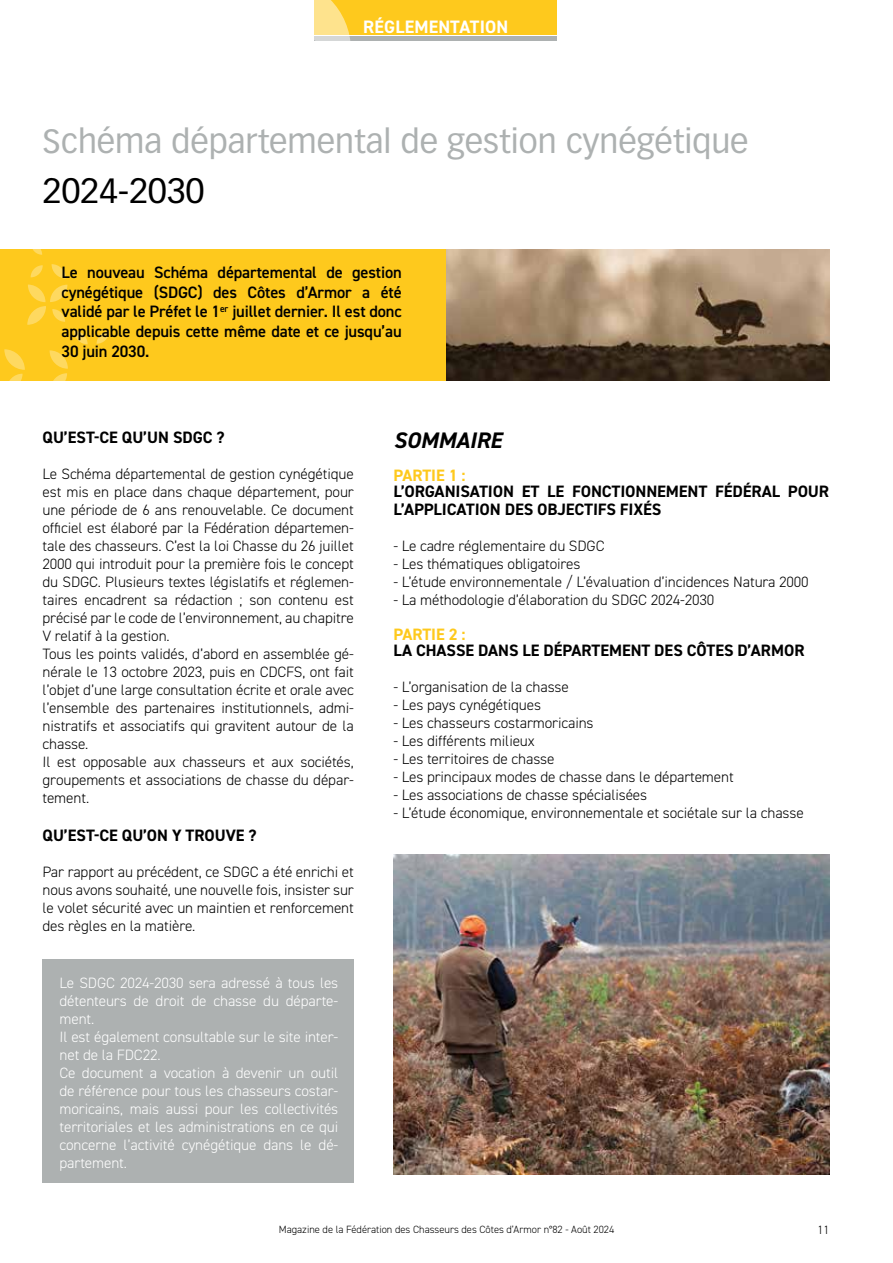
<style>
.page{position:relative;width:893px;height:1263px;background:#fff}
.page>*{position:absolute;margin:0;border:0;box-sizing:border-box;transform-origin:0 0}
.t1{font:34.5px "Vectora LT Pro";letter-spacing:-.01em;color:#000}
.t2{font:33px "Vectora LT Pro";color:#adb1b1}
.t3{font:italic 700 22.5px "DIN2014";color:#000}
.t4{font:700 18px "DIN2014";letter-spacing:.01em;color:#fff}
.t5{font:600 16.5px/19.8px "DIN2014";letter-spacing:-.01em;color:#000;text-align:justify}
.t6{font:700 16.5px/18px "DIN2014";color:#000}
.t7{font:700 16.5px "DIN2014";color:#fec91d}
.t8{font:300 15px/18px "DIN2014";letter-spacing:-.005em;color:#000}
.t9{font:300 15px/18px "DIN2014";color:#fff}
.t10{font:300 12px "DIN2014";color:#000}
.t11{font:300 10.5px "DIN2014";color:#000}
</style>
<div class="page">
<div style="left:315px;top:0;width:242px;height:34px;background:#fec91d"></div>
<hr style="left:315px;top:37px;width:242px;height:4px;background:#adb1b1">
<svg style="left:314px;top:0;width:37px;height:41px"></svg>
<div style="left:0;top:249px;width:446px;height:132px;background:#fec91d"></div>
<svg style="left:32px;top:249px;width:10px;height:6px"></svg>
<svg style="left:97px;top:331px;width:12px;height:13px"></svg>
<svg style="left:52px;top:264px;width:14px;height:14px"></svg>
<svg style="left:31px;top:265px;width:12px;height:12px"></svg>
<svg style="left:27px;top:285px;width:40px;height:40px"></svg>
<svg style="left:4px;top:331px;width:84px;height:50px"></svg>
<img style="left:446px;top:249px;width:383px;height:132px">
<div style="left:43px;top:959px;width:311px;height:224px;background:#adb1b1"></div>
<img style="left:393px;top:855px;width:436px;height:319px">
<p class="t4" style="left:363px;top:15px;width:147px">RÉGLEMENTATION</p>
<h2 class="t2" style="left:43px;top:122px;width:708px">Schéma départemental de gestion cynégétique</h2>
<h1 class="t1" style="left:43px;top:170px;width:164px">2024-2030</h1>
<p class="t5" style="left:62px;top:262px;width:342px">Le nouveau Schéma départemental de gestion cynégétique (SDGC) des Côtes d’Armor a été validé par le Préfet le 1<sup>er</sup> juillet dernier. Il est donc applicable depuis cette même date et ce jusqu’au 30 juin 2030.</p>
<p class="t6" style="left:43px;top:428px;width:184px">QU’EST-CE QU’UN SDGC ?</p>
<p class="t8" style="left:43px;top:465px;width:313px">Le Schéma départemental de gestion cynégétique est mis en place dans chaque département, pour une période de 6 ans renouvelable. Ce document officiel est élaboré par la Fédération départemen&shy;tale des chasseurs. C’est la loi Chasse du 26 juillet 2000 qui introduit pour la première fois le concept du SDGC. Plusieurs textes législatifs et réglemen&shy;taires encadrent sa rédaction ; son contenu est précisé par le code de l’environnement, au chapitre V relatif à la gestion.<br>Tous les points validés, d’abord en assemblée gé&shy;nérale le 13 octobre 2023, puis en CDCFS, ont fait l’objet d’une large consultation écrite et orale avec l’ensemble des partenaires institutionnels, admi&shy;nistratifs et associatifs qui gravitent autour de la chasse.<br>Il est opposable aux chasseurs et aux sociétés, groupements et associations de chasse du dépar&shy;tement.</p>
<p class="t6" style="left:43px;top:826px;width:215px">QU’EST-CE QU’ON Y TROUVE ?</p>
<p class="t8" style="left:43px;top:863px;width:313px;text-align:justify">Par rapport au précédent, ce SDGC a été enrichi et nous avons souhaité, une nouvelle fois, insister sur le volet sécurité avec un maintien et renforcement des règles en la matière.</p>
<p class="t9" style="left:60px;top:974px;width:280px">Le SDGC 2024-2030 sera adressé à tous les détenteurs de droit de chasse du départe&shy;ment.<br>Il est également consultable sur le site inter&shy;net de la FDC22.<br>Ce document a vocation à devenir un outil de référence pour tous les chasseurs costar&shy;moricains, mais aussi pour les collectivités territoriales et les administrations en ce qui concerne l’activité cynégétique dans le dé&shy;partement.</p>
<h3 class="t3" style="left:393px;top:425px;width:110px">SOMMAIRE</h3>
<p class="t7" style="left:393px;top:464px;width:74px">PARTIE 1 :</p>
<p class="t6" style="left:393px;top:482px;width:438px">L’ORGANISATION ET LE FONCTIONNEMENT FÉDÉRAL POUR<br>L’APPLICATION DES OBJECTIFS FIXÉS</p>
<p class="t8" style="left:393px;top:537px;width:213px">- Le cadre réglementaire du SDGC</p>
<p class="t8" style="left:393px;top:555px;width:189px">- Les thématiques obligatoires</p>
<p class="t8" style="left:393px;top:573px;width:417px">- L’étude environnementale / L’évaluation d’incidences Natura 2000</p>
<p class="t8" style="left:393px;top:591px;width:323px">- La méthodologie d’élaboration du SDGC 2024-2030</p>
<p class="t7" style="left:393px;top:623px;width:74px">PARTIE 2 :</p>
<p class="t6" style="left:393px;top:641px;width:413px">LA CHASSE DANS LE DÉPARTEMENT DES CÔTES D’ARMOR</p>
<p class="t8" style="left:393px;top:678px;width:177px">- L’organisation de la chasse</p>
<p class="t8" style="left:393px;top:696px;width:149px">- Les pays cynégétiques</p>
<p class="t8" style="left:393px;top:714px;width:202px">- Les chasseurs costarmoricains</p>
<p class="t8" style="left:393px;top:732px;width:143px">- Les différents milieux</p>
<p class="t8" style="left:393px;top:750px;width:163px">- Les territoires de chasse</p>
<p class="t8" style="left:393px;top:768px;width:342px">- Les principaux modes de chasse dans le département</p>
<p class="t8" style="left:393px;top:786px;width:256px">- Les associations de chasse spécialisées</p>
<p class="t8" style="left:393px;top:804px;width:412px">- L’étude économique, environnementale et sociétale sur la chasse</p>
<p class="t11" style="left:279px;top:1223px;width:337px">Magazine de la Fédération des Chasseurs des Côtes d’Armor n°82 - Août 2024</p>
<p class="t10" style="left:817px;top:1222px;width:13px">11</p>
</div>
